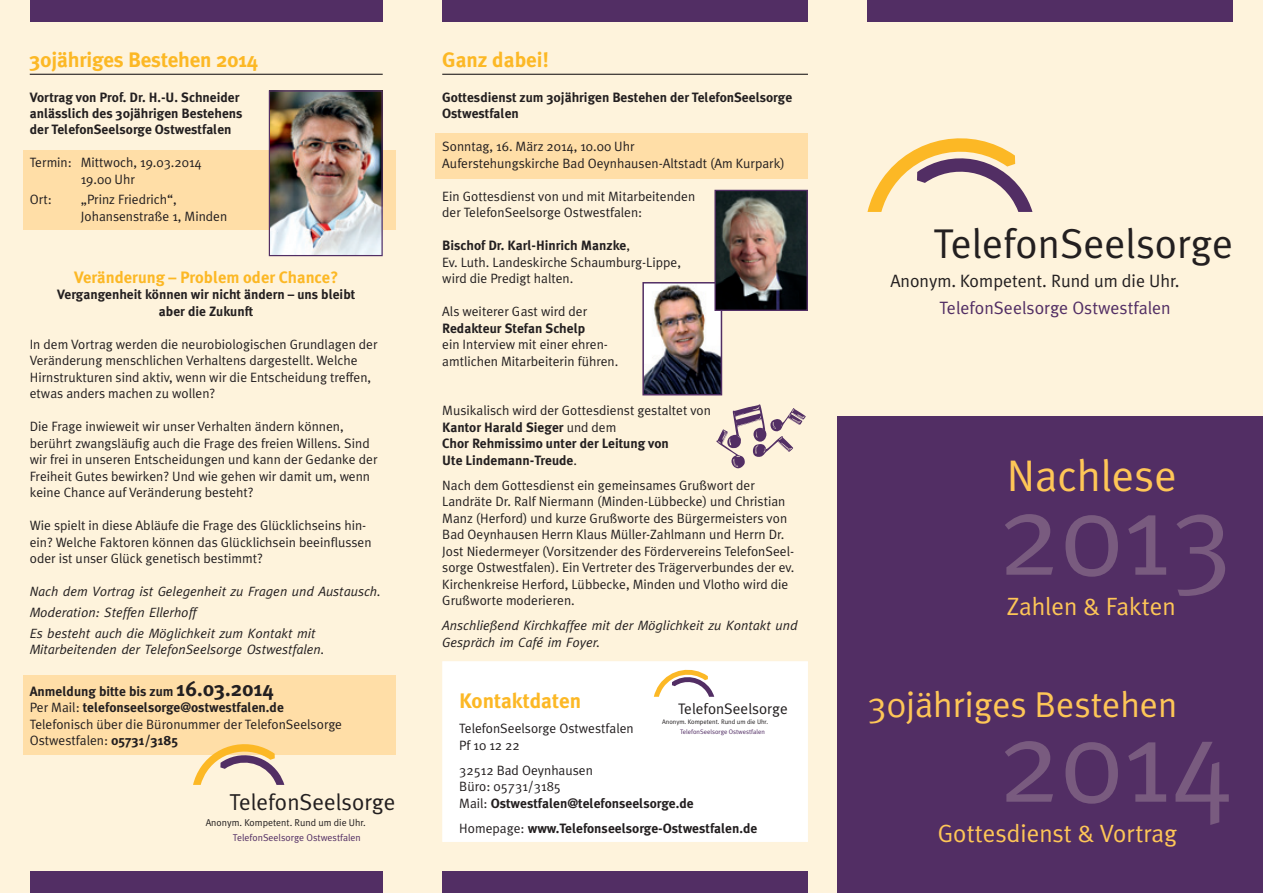
<style>
.page{position:relative;width:1263px;height:893px;background:#fef3dc}
.page>*{position:absolute;margin:0;border:0;box-sizing:border-box;transform-origin:0 0}
.t1{font:117px "Meta Plus Normal";color:#795b7f}
.t2{font:79.8px "Musicelements";color:#522e64}
.t3{font:44.25px "Meta Plus Normal";color:#fec657}
.t4{font:41.55px "Meta Plus Normal";color:#231f20}
.t5{font:36px "Meta Plus Normal";color:#fec657}
.t6{font:25.05px "Meta Plus Normal";color:#fec657}
.t7{font:23.1px "Meta Plus Normal";color:#231f20}
.t8{font:700 21px "Meta Plus";letter-spacing:-.01em;color:#fcb825}
.t9{font:17.85px "Meta Plus Normal";color:#231f20}
.t10{font:17.85px "Meta Plus Normal";color:#522e64}
.t11{font:700 16.5px "Meta Plus";color:#fcb825}
.t12{font:15.3px "Meta Plus Normal";color:#231f20}
.t13{font:13.5px/16.5px "Meta Plus Normal";color:#231f20}
.t14{font:700 13.5px/16.5px "Meta Plus";color:#231f20}
.t15{font:italic 13.5px/20.7px "Meta";color:#231f20}
.t16{font:9.9px "Meta Plus Normal";color:#231f20}
.t17{font:9.9px "Meta Plus Normal";color:#522e64}
.t18{font:6.6px "Meta Plus Normal";color:#231f20}
.t19{font:6.6px "Meta Plus Normal";color:#522e64}
.s1{font-size:21px}
.s2{font-family:"Meta Plus Normal";font-weight:400}
.s3{font-family:"Meta Plus";font-weight:700}
</style>
<div class="page">
<div style="left:838px;top:417px;width:425px;height:476px;background:#522e64"></div>
<svg style="left:867px;top:138px;width:165px;height:74px"></svg>
<div style="left:30px;top:0;width:353px;height:21px;background:#522e64"></div>
<div style="left:442px;top:0;width:366px;height:21px;background:#522e64"></div>
<div style="left:867px;top:0;width:366px;height:21px;background:#522e64"></div>
<div style="left:442px;top:872px;width:366px;height:21px;background:#522e64"></div>
<div style="left:23px;top:150px;width:372px;height:80px;background:#ffdea7"></div>
<div style="left:436px;top:133px;width:372px;height:46px;background:#ffdea7"></div>
<div style="left:23px;top:675px;width:372px;height:80px;background:#ffdea7"></div>
<div style="left:30px;top:872px;width:353px;height:21px;background:#522e64"></div>
<hr style="left:30px;top:74px;width:353px;height:1px;background:#231f20">
<hr style="left:442px;top:74px;width:366px;height:1px;background:#231f20">
<div style="left:442px;top:661px;width:366px;height:181px;background:#fff"></div>
<svg style="left:654px;top:669px;width:60px;height:28px"></svg>
<svg style="left:193px;top:744px;width:91px;height:41px"></svg>
<img style="left:271px;top:92px;width:110px;height:162px">
<div style="left:269px;top:90px;width:114px;height:166px;border:1px solid #522e64"></div>
<img style="left:645px;top:285px;width:74px;height:107px">
<div style="left:642px;top:282px;width:80px;height:113px;border:2px solid #522e64"></div>
<img style="left:716px;top:192px;width:90px;height:117px">
<div style="left:714px;top:190px;width:94px;height:121px;border:1px solid #522e64"></div>
<h3 class="t8" style="left:30px;top:48px;width:230px">30jähriges Bestehen 2014</h3>
<p class="t14" style="left:30px;top:89px;width:214px">Vortrag von Prof. Dr. H.-U. Schneider anlässlich des 30jährigen Bestehens der TelefonSeelsorge Ostwestfalen</p>
<p class="t13" style="left:81px;top:154px;width:122px;text-indent:-51px">Termin: Mittwoch, 19.03.2014<br>19.00 Uhr</p>
<p class="t13" style="left:30px;top:191px;width:24px">Ort:</p>
<p class="t13" style="left:81px;top:191px;width:148px">„Prinz Friedrich“,<br>Johansenstraße 1, Minden</p>
<p class="t11" style="left:74px;top:268px;width:266px">Veränderung – Problem oder Chance?</p>
<p class="t14" style="left:57px;top:286px;width:299px;text-align:center">Vergangenheit können wir nicht ändern – uns bleibt aber die Zukunft</p>
<p class="t13" style="left:30px;top:336px;width:349px">In dem Vortrag werden die neurobiologischen Grundlagen der Veränderung menschlichen Verhaltens dargestellt. Welche Hirnstrukturen sind aktiv, wenn wir die Entscheidung treffen, etwas anders machen zu wollen?</p>
<p class="t13" style="left:30px;top:418px;width:349px">Die Frage inwieweit wir unser Verhalten ändern können, berührt zwangsläufig auch die Frage des freien Willens. Sind wir frei in unseren Entscheidungen und kann der Gedanke der Freiheit Gutes bewirken? Und wie gehen wir damit um, wenn keine Chance auf Veränderung besteht?</p>
<p class="t13" style="left:30px;top:517px;width:343px">Wie spielt in diese Abläufe die Frage des Glücklichseins hin&shy;ein? Welche Faktoren können das Glücklichsein beeinflussen oder ist unser Glück genetisch bestimmt?</p>
<p class="t15" style="left:30px;top:581px;width:352px">Nach dem Vortrag ist Gelegenheit zu Fragen und Austausch.<br>Moderation: Steffen Ellerhoff<br>Es besteht auch die Möglichkeit zum Kontakt mit</p>
<p class="t15" style="left:30px;top:639px;width:296px">Mitarbeitenden der TelefonSeelsorge Ostwestfalen.</p>
<p class="t14" style="left:30px;top:683px;width:256px">Anmeldung bitte bis zum <span class="s1">16.03.2014<br></span><span class="s2">Per Mail:</span> telefonseelsorge@ostwestfalen.de</p>
<p class="t13" style="left:30px;top:716px;width:314px">Telefonisch über die Büronummer der TelefonSeelsorge<br>Ostwestfalen: <span class="s3">05731/3185</span></p>
<h3 class="t7" style="left:230px;top:789px;width:167px">TelefonSeelsorge</h3>
<p class="t16" style="left:206px;top:817px;width:162px">Anonym. Kompetent. Rund um die Uhr.</p>
<p class="t17" style="left:233px;top:832px;width:129px">TelefonSeelsorge Ostwestfalen</p>
<h3 class="t8" style="left:442px;top:48px;width:108px">Ganz dabei!</h3>
<p class="t14" style="left:442px;top:89px;width:351px">Gottesdienst zum 30jährigen Bestehen der TelefonSeelsorge<br>Ostwestfalen</p>
<p class="t13" style="left:442px;top:138px;width:344px">Sonntag, 16. März 2014, 10.00 Uhr<br>Auferstehungskirche Bad Oeynhausen-Altstadt (Am Kurpark)</p>
<p class="t13" style="left:442px;top:188px;width:255px">Ein Gottesdienst von und mit Mitarbeitenden der TelefonSeelsorge Ostwestfalen:</p>
<p class="t14" style="left:442px;top:237px;width:189px">Bischof Dr. Karl-Hinrich Manzke<span class="s2">,</span></p>
<p class="t13" style="left:442px;top:254px;width:240px">Ev. Luth. Landeskirche Schaumburg-Lippe, wird die Predigt halten.</p>
<p class="t13" style="left:442px;top:303px;width:147px">Als weiterer Gast wird der</p>
<p class="t14" style="left:442px;top:320px;width:144px">Redakteur Stefan Schelp</p>
<p class="t13" style="left:442px;top:336px;width:178px">ein Interview mit einer ehren&shy;amtlichen Mitarbeiterin führen.</p>
<p class="t13" style="left:442px;top:402px;width:270px">Musikalisch wird der Gottesdienst gestaltet von</p>
<p class="t14" style="left:442px;top:419px;width:228px">Kantor Harald Sieger <span class="s2">und dem<br></span>Chor Rehmissimo unter der Leitung von<br>Ute Lindemann-Treude<span class="s2">.</span></p>
<p class="t13" style="left:442px;top:477px;width:354px">Nach dem Gottesdienst ein gemeinsames Grußwort der Landräte Dr. Ralf Niermann (Minden-Lübbecke) und Christian Manz (Herford) und kurze Grußworte des Bürgermeisters von Bad Oeynhausen Herrn Klaus Müller-Zahlmann und Herrn Dr.<br>Jost Niedermeyer (Vorsitzender des Fördervereins TelefonSeel&shy;sorge Ostwestfalen). Ein Vertreter des Trägerverbundes der ev.<br>Kirchenkreise Herford, Lübbecke, Minden und Vlotho wird die Grußworte moderieren.</p>
<p class="t15" style="left:442px;top:617px;width:357px;line-height:16.5px">Anschließend Kirchkaffee mit der Möglichkeit zu Kontakt und<br>Gespräch im Café im Foyer.</p>
<h2 class="t2" style="left:716px;top:394px;width:95px">G</h2>
<h3 class="t8" style="left:459px;top:689px;width:123px">Kontaktdaten</h3>
<p class="t13" style="left:459px;top:720px;width:176px">TelefonSeelsorge Ostwestfalen<br>Pf 10 12 22</p>
<p class="t13" style="left:459px;top:762px;width:135px">32512 Bad Oeynhausen<br>Büro: 05731/3185</p>
<p class="t14" style="left:459px;top:791px;width:300px;line-height:25px"><span class="s2">Mail:</span> Ostwestfalen@telefonseelsorge.de<br><span class="s2">Homepage:</span> www.Telefonseelsorge-Ostwestfalen.de</p>
<p class="t12" style="left:678px;top:699px;width:111px">TelefonSeelsorge</p>
<p class="t18" style="left:662px;top:718px;width:107px">Anonym. Kompetent. Rund um die Uhr.</p>
<p class="t19" style="left:680px;top:728px;width:86px">TelefonSeelsorge Ostwestfalen</p>
<h3 class="t4" style="left:933px;top:220px;width:301px">TelefonSeelsorge</h3>
<h3 class="t9" style="left:890px;top:270px;width:291px">Anonym. Kompetent. Rund um die Uhr.</h3>
<h3 class="t10" style="left:940px;top:297px;width:233px">TelefonSeelsorge Ostwestfalen</h3>
<h3 class="t3" style="left:1007px;top:450px;width:172px">Nachlese</h3>
<h1 class="t1" style="left:997px;top:466px;width:237px">2013</h1>
<h3 class="t6" style="left:1007px;top:592px;width:170px">Zahlen &amp; Fakten</h3>
<h3 class="t5" style="left:867px;top:684px;width:311px">30jähriges Bestehen</h3>
<h1 class="t1" style="left:997px;top:693px;width:237px">2014</h1>
<h3 class="t6" style="left:938px;top:819px;width:241px">Gottesdienst &amp; Vortrag</h3>
</div>
